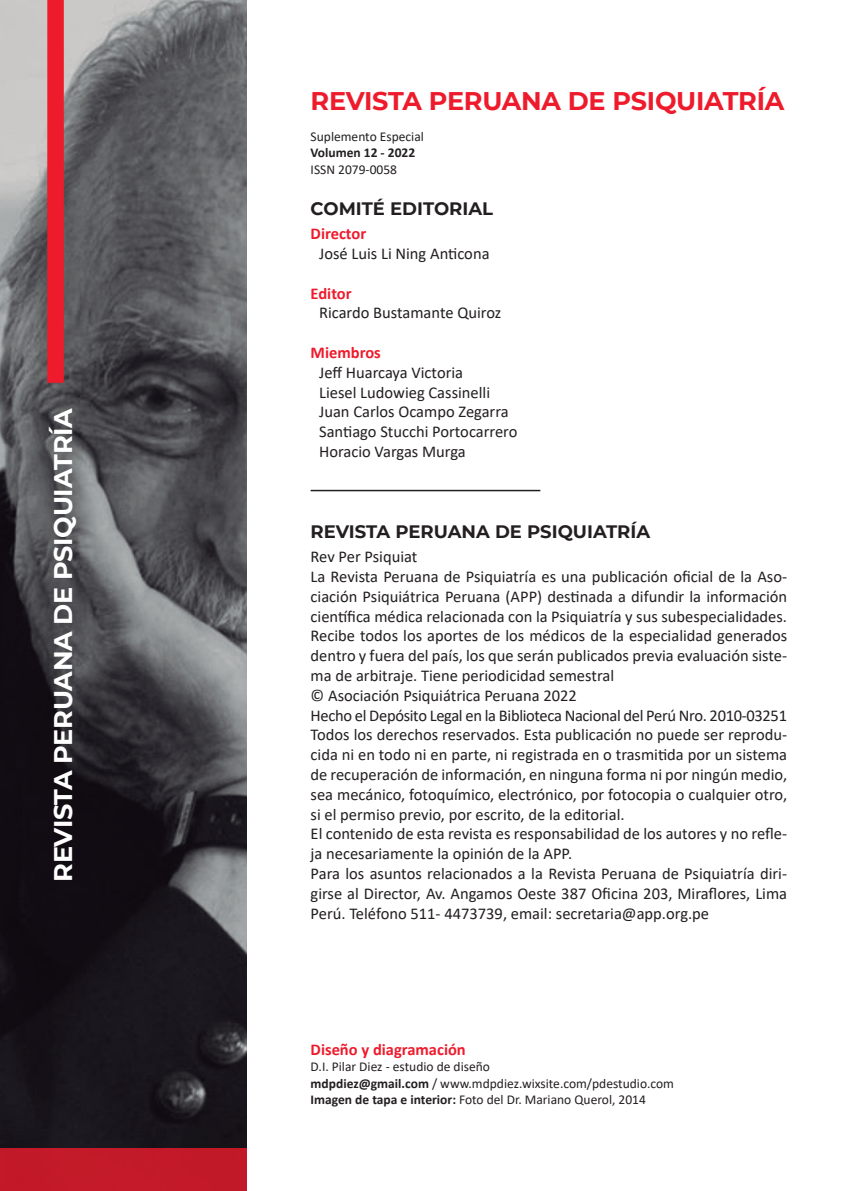
<style>
.page{position:relative;width:851px;height:1191px;background:#fff}
.page>*{position:absolute;margin:0;border:0;box-sizing:border-box;transform-origin:0 0}
.t1{font:700 25.5px "Montserrat";letter-spacing:-.01em;color:#ee1b2c}
.t2{font:700 25.5px "Montserrat";letter-spacing:-.01em;color:#fff}
.t3{font:700 18px "Montserrat";color:#231f20}
.t4{font:16.5px/19.8px "Calibri";color:#231f20}
.t5{font:700 16.5px "Calibri";color:#ee1b2c}
.t6{font:13.5px/16.2px "Calibri";color:#231f20}
.t7{font:700 13.5px "Calibri";color:#231f20}
.s1{font-weight:700}
</style>
<div class="page">
<img style="left:0;top:0;width:247px;height:1148px">
<div style="left:47px;top:0;width:17px;height:383px;background:#ee1b2c"></div>
<hr style="left:310px;top:490px;width:230px;height:1px;background:#231f20">
<div style="left:0;top:1148px;width:247px;height:43px;background:#c31929"></div>
<h1 class="t2" style="left:45px;top:882px;width:475px;rotate:-90deg">REVISTA PERUANA DE PSIQUIATRÍA</h1>
<h1 class="t1" style="left:310px;top:82px;width:475px">REVISTA PERUANA DE PSIQUIATRÍA</h1>
<p class="t6" style="left:310px;top:128px;width:115px">Suplemento Especial</p>
<p class="t7" style="left:310px;top:143px;width:106px">Volumen 12 - 2022</p>
<p class="t6" style="left:310px;top:161px;width:88px">ISSN 2079-0058</p>
<p class="t3" style="left:310px;top:196px;width:184px">COMITÉ EDITORIAL</p>
<p class="t5" style="left:310px;top:222px;width:57px">Director</p>
<p class="t4" style="left:319px;top:243px;width:172px">José Luis Li Ning Anticona</p>
<p class="t5" style="left:310px;top:281px;width:43px">Editor</p>
<p class="t4" style="left:319px;top:302px;width:184px">Ricardo Bustamante Quiroz</p>
<p class="t5" style="left:310px;top:341px;width:72px">Miembros</p>
<p class="t4" style="left:319px;top:362px;width:200px">Jeff Huarcaya Victoria<br>Liesel Ludowieg Cassinelli<br>Juan Carlos Ocampo Zegarra<br>Santiago Stucchi Portocarrero<br>Horacio Vargas Murga</p>
<p class="t3" style="left:310px;top:519px;width:341px">REVISTA PERUANA DE PSIQUIATRÍA</p>
<p class="t4" style="left:310px;top:546px;width:478px">Rev Per Psiquiat<br>La Revista Peruana de Psiquiatría es una publicación oficial de la Aso&shy;ciación Psiquiátrica Peruana (APP) destinada a difundir la información científica médica relacionada con la Psiquiatría y sus subespecialidades.<br>Recibe todos los aportes de los médicos de la especialidad generados dentro y fuera del país, los que serán publicados previa evaluación siste&shy;ma de arbitraje. Tiene periodicidad semestral<br>© Asociación Psiquiátrica Peruana 2022<br>Hecho el Depósito Legal en la Biblioteca Nacional del Perú Nro. 2010-03251<br>Todos los derechos reservados. Esta publicación no puede ser reprodu&shy;cida ni en todo ni en parte, ni registrada en o trasmitida por un sistema de recuperación de información, en ninguna forma ni por ningún medio, sea mecánico, fotoquímico, electrónico, por fotocopia o cualquier otro, si el permiso previo, por escrito, de la editorial.<br>El contenido de esta revista es responsabilidad de los autores y no refle&shy;ja necesariamente la opinión de la APP.<br>Para los asuntos relacionados a la Revista Peruana de Psiquiatría diri&shy;girse al Director, Av. Angamos Oeste 387 Oficina 203, Miraflores, Lima Perú. Teléfono 511- 4473739, email: secretaria@app.org.pe</p>
<p class="t5" style="left:310px;top:1038px;width:157px">Diseño y diagramación</p>
<p class="t6" style="left:310px;top:1058px;width:365px">D.I. Pilar Diez - estudio de diseño<br><span class="s1">mdpdiez@gmail.com</span> / www.mdpdiez.wixsite.com/pdestudio.com<br><span class="s1">Imagen de tapa e interior:</span> Foto del Dr. Mariano Querol, 2014</p>
</div>
